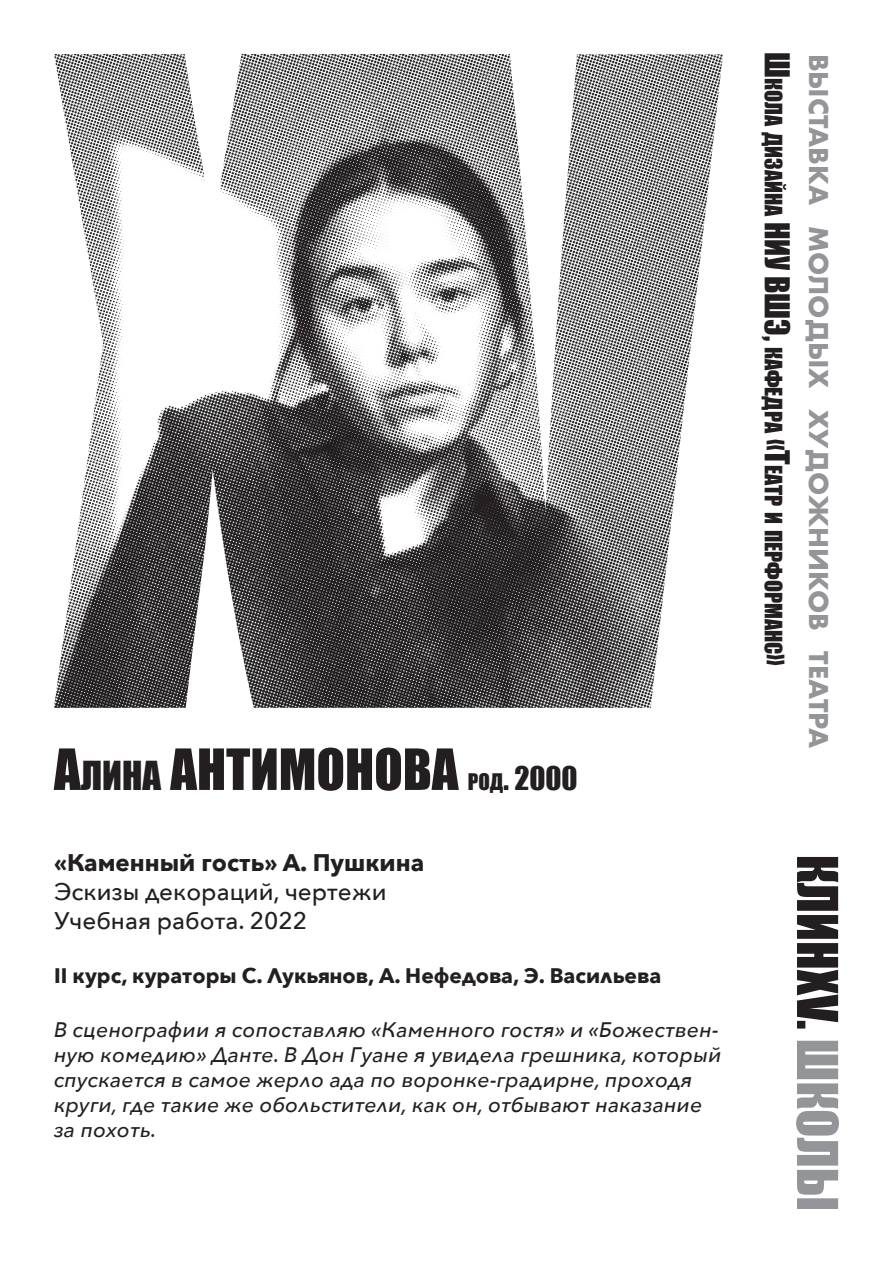
<style>
.page{position:relative;width:893px;height:1263px;background:#fff}
.page>*{position:absolute;margin:0;border:0;box-sizing:border-box;transform-origin:0 0}
.t1{font:52.5px "Impact";color:#231f20}
.t2{font:30px "Impact";color:#231f20}
.t3{font:700 25.2px "Futura";color:#939598}
.t4{font:500 24px/28.8px "Avenir Next";color:#231f20}
.t5{font:700 24px "Avenir Next";color:#231f20}
.t6{font:22.05px "Impact";color:#231f20}
.t7{font:italic 500 21px/25.2px "Avenir Next";letter-spacing:.005em;color:#231f20}
.t8{font:700 21px "Avenir Next";color:#231f20}
.s1{font-size:36.75px}
.s2{font-size:21px}
.s3{font-size:31.5px}
</style>
<div class="page">
<img style="left:54px;top:54px;width:669px;height:654px">
<svg style="left:796px;top:1041px;width:43px;height:168px"></svg>
<svg style="left:797px;top:857px;width:41px;height:171px"></svg>
<h1 class="t1" style="left:54px;top:729px;width:147px">А<span class="s1">лина</span> АНТИМОНОВА</h1>
<h2 class="t2" style="left:468px;top:755px;width:111px"><span class="s2">род</span>. 2000</h2>
<p class="t5" style="left:54px;top:842px;width:372px">«Каменный гость» А. Пушкина</p>
<p class="t4" style="left:54px;top:876px;width:334px">Эскизы декораций, чертежи<br>Учебная работа. 2022</p>
<p class="t8" style="left:54px;top:957px;width:609px">II курс, кураторы С. Лукьянов, А. Нефедова, Э. Васильева</p>
<p class="t7" style="left:54px;top:1016px;width:669px">В сценографии я сопоставляю «Каменного гостя» и «Божествен&shy;ную комедию» Данте. В Дон Гуане я увидела грешника, который спускается в самое жерло ада по воронке-градирне, проходя круги, где такие же обольстители, как он, отбывают наказание за похоть.</p>
<p class="t6" style="left:790px;top:52px;width:615px;rotate:90deg"><span class="s3">Ш</span>кола дизайна <span class="s3">НИУ ВШЭ,</span> кафедра <span class="s3">«Т</span>еатр и перформанс<span class="s3">»</span></p>
<p class="t3" style="left:837px;top:54px;width:696px;rotate:90deg">выставка молодых художников театра</p>
</div>
